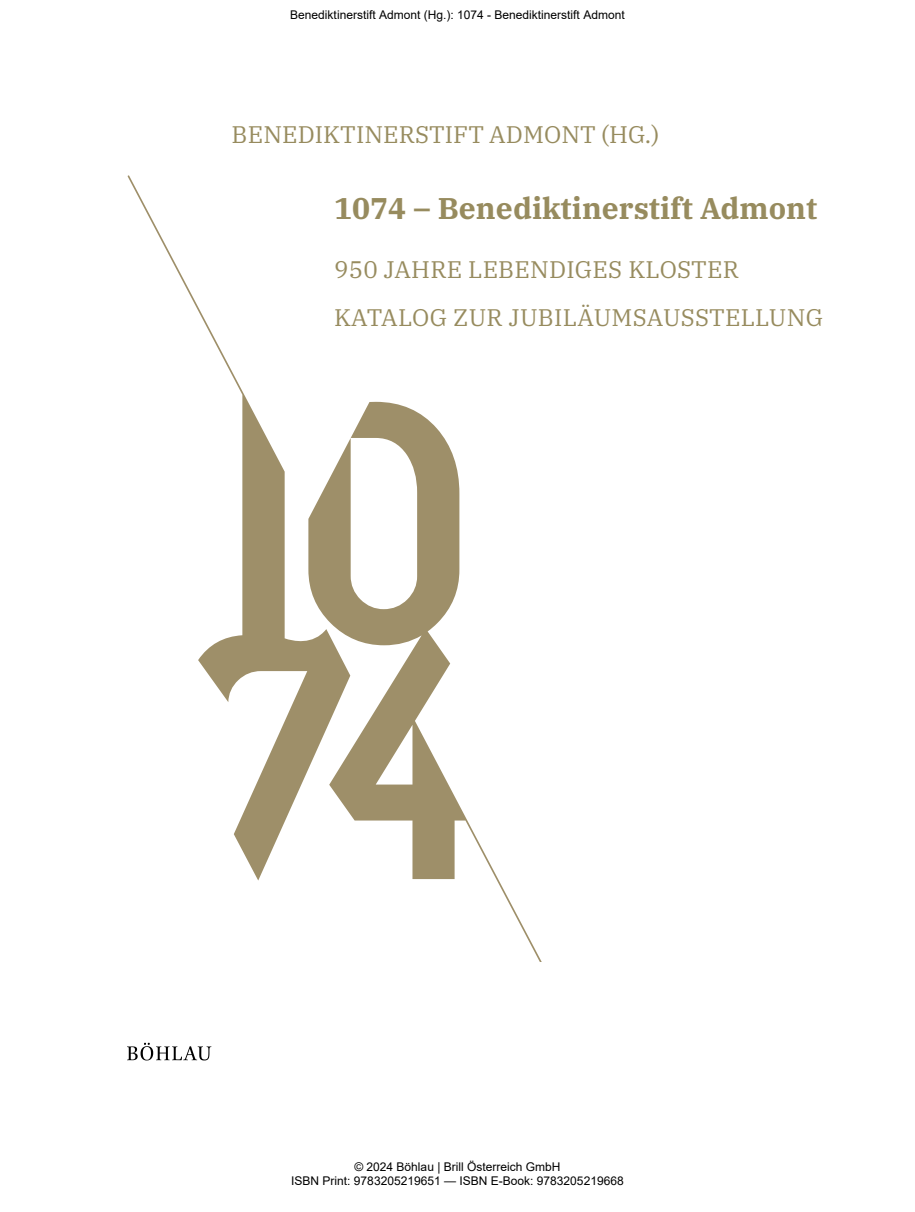
<style>
.page{position:relative;width:915px;height:1212px;background:#fff}
.page>*{position:absolute;margin:0;border:0;box-sizing:border-box;transform-origin:0 0}
.t1{font:700 30px "IBM Plex Serif";color:#978b5e}
.t2{font:24px "IBM Plex Serif";letter-spacing:.01em;color:#978b5e}
.t3{font:12px/14.4px "Arial";color:#000;text-align:center}
</style>
<div class="page">
<svg style="left:128px;top:175px;width:413px;height:786px"></svg>
<svg style="left:127px;top:1043px;width:84px;height:17px"></svg>
<p class="t3" style="left:290px;top:7px;width:336px">Benediktinerstift Admont (Hg.): 1074 - Benediktinerstift Admont</p>
<h2 class="t2" style="left:231px;top:116px;width:429px">BENEDIKTINERSTIFT ADMONT (HG.)</h2>
<h1 class="t1" style="left:334px;top:184px;width:484px">1074 – Benediktinerstift Admont</h1>
<h2 class="t2" style="left:334px;top:251px;width:406px">950 JAHRE LEBENDIGES KLOSTER</h2>
<h2 class="t2" style="left:334px;top:299px;width:490px">KATALOG ZUR JUBILÄUMSAUSSTELLUNG</h2>
<p class="t3" style="left:291px;top:1159px;width:334px">© 2024 Böhlau | Brill Österreich GmbH<br>ISBN Print: 9783205219651 — ISBN E-Book: 9783205219668</p>
</div>
